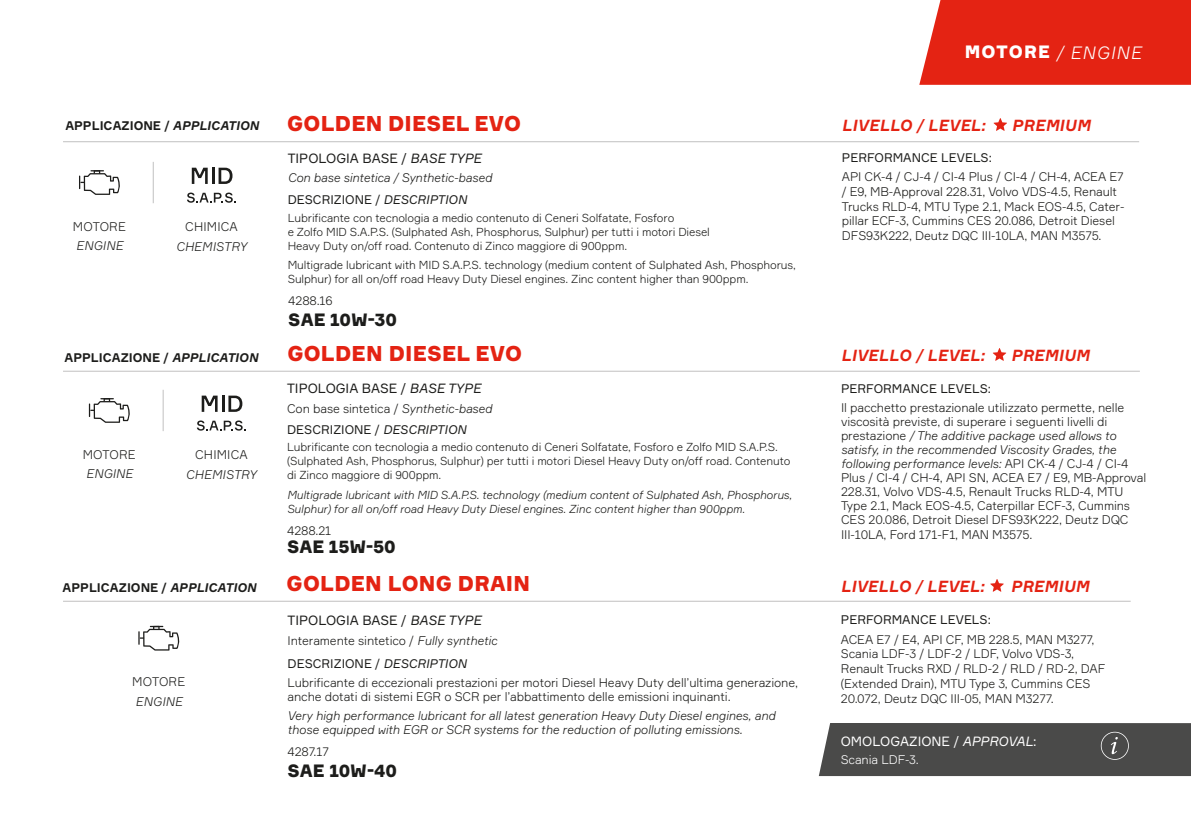
<style>
.page{position:relative;width:1191px;height:819px;background:#fff}
.page>*{position:absolute;margin:0;border:0;box-sizing:border-box;transform-origin:0 0}
.t1{font:900 21px "Formular";letter-spacing:.01em;color:#e42313}
.t2{font:900 17.5px "Formular";letter-spacing:-.005em;color:#1d1d1b}
.t3{font:italic 300 17.5px "Formular";letter-spacing:.06em;color:#fff}
.t4{font:italic 700 15.75px "Formular";letter-spacing:.01em;color:#e42313}
.t5{font:13.12px "Formular";color:#1d1d1b}
.t6{font:13.12px "Formular";color:#fff}
.t7{font:300 12.25px/14px "Formular";letter-spacing:-.01em;color:#1d1d1b}
.t8{font:italic 300 12.25px/14px "Formular";letter-spacing:-.01em;color:#1d1d1b}
.t9{font:12.25px "Formular";color:#1d1d1b}
.t10{font:700 12.25px "Formular";color:#1d1d1b}
.t11{font:italic 300 12.25px "Formular";letter-spacing:.01em;color:#1d1d1b}
.t12{font:300 12.25px "Formular";letter-spacing:.01em;color:#1d1d1b}
.t13{font:300 12.25px "Formular";letter-spacing:-.01em;color:#fff}
.t14{font:300 11.38px/14px "Formular";letter-spacing:-.01em;color:#1d1d1b}
.t15{font:italic 300 11.38px/14px "Formular";letter-spacing:-.01em;color:#1d1d1b}
.s1{font-style:italic}
.s2{font-weight:400}
.s3{font-weight:400;font-style:italic}
.s4{font-weight:900;font-style:normal}
</style>
<div class="page">
<div style="left:919px;top:0;width:272px;height:85px;background:#e42313"></div>
<hr style="left:63px;top:141px;width:1076px;height:1px;background:#c1c0c0">
<svg style="left:138px;top:625px;width:42px;height:25px"></svg>
<div style="left:819px;top:723px;width:372px;height:53px;background:#4a4a49"></div>
<svg style="left:79px;top:170px;width:41px;height:25px"></svg>
<hr style="left:153px;top:162px;width:1px;height:41px;background:#c1c0c0">
<svg style="left:187px;top:192px;width:49px;height:11px"></svg>
<svg style="left:192px;top:168px;width:40px;height:16px"></svg>
<svg style="left:993px;top:118px;width:14px;height:13px"></svg>
<svg style="left:990px;top:579px;width:13px;height:12px"></svg>
<hr style="left:63px;top:601px;width:1067px;height:1px;background:#c1c0c0">
<hr style="left:63px;top:371px;width:1076px;height:1px;background:#c1c0c0">
<svg style="left:89px;top:398px;width:41px;height:25px"></svg>
<hr style="left:163px;top:390px;width:1px;height:41px;background:#c1c0c0">
<svg style="left:197px;top:420px;width:49px;height:10px"></svg>
<svg style="left:202px;top:395px;width:40px;height:17px"></svg>
<svg style="left:993px;top:348px;width:13px;height:13px"></svg>
<p class="t10" style="left:65px;top:118px;width:195px">APPLICAZIONE / <span class="s1">APPLICATION</span></p>
<h1 class="t1" style="left:287px;top:110px;width:235px">GOLDEN DIESEL EVO</h1>
<p class="t7" style="left:73px;top:219px;width:55px">MOTORE</p>
<p class="t8" style="left:76px;top:239px;width:48px">ENGINE</p>
<p class="t12" style="left:185px;top:219px;width:54px">CHIMICA</p>
<p class="t11" style="left:176px;top:239px;width:72px">CHEMISTRY</p>
<p class="t10" style="left:65px;top:349px;width:195px">APPLICAZIONE / <span class="s1">APPLICATION</span></p>
<p class="t7" style="left:83px;top:447px;width:55px">MOTORE</p>
<p class="t8" style="left:86px;top:466px;width:48px">ENGINE</p>
<p class="t12" style="left:195px;top:446px;width:54px">CHIMICA</p>
<p class="t11" style="left:186px;top:467px;width:72px">CHEMISTRY</p>
<p class="t10" style="left:63px;top:579px;width:195px">APPLICAZIONE / <span class="s1">APPLICATION</span></p>
<p class="t7" style="left:132px;top:674px;width:55px">MOTORE</p>
<p class="t8" style="left:136px;top:694px;width:48px">ENGINE</p>
<p class="t5" style="left:288px;top:150px;width:195px">TIPOLOGIA BASE / <span class="s1">BASE TYPE</span></p>
<p class="t8" style="left:288px;top:170px;width:206px">Con base sintetica / Synthetic-based</p>
<p class="t9" style="left:288px;top:192px;width:181px">DESCRIZIONE / <span class="s1">DESCRIPTION</span></p>
<p class="t14" style="left:288px;top:211px;width:424px">Lubrificante con tecnologia a medio contenuto di Ceneri Solfatate, Fosforo<br>e Zolfo MID S.A.P.S. (Sulphated Ash, Phosphorus, Sulphur) per tutti i motori Diesel<br>Heavy Duty on/off road. Contenuto di Zinco maggiore di 900ppm.</p>
<p class="t14" style="left:288px;top:258px;width:510px">Multigrade lubricant with MID S.A.P.S. technology (medium content of Sulphated Ash, Phosphorus,<br>Sulphur) for all on/off road Heavy Duty Diesel engines. Zinc content higher than 900ppm.</p>
<p class="t7" style="left:288px;top:293px;width:46px">4288.16</p>
<h2 class="t2" style="left:288px;top:308px;width:110px">SAE 10W-30</h2>
<h1 class="t1" style="left:287px;top:340px;width:236px">GOLDEN DIESEL EVO</h1>
<p class="t5" style="left:287px;top:381px;width:195px">TIPOLOGIA BASE / <span class="s1">BASE TYPE</span></p>
<p class="t7" style="left:287px;top:401px;width:207px">Con base sintetica / <span class="s1">Synthetic-based</span></p>
<p class="t9" style="left:287px;top:422px;width:181px">DESCRIZIONE / <span class="s1">DESCRIPTION</span></p>
<p class="t14" style="left:287px;top:440px;width:505px">Lubrificante con tecnologia a medio contenuto di Ceneri Solfatate, Fosforo e Zolfo MID S.A.P.S. (Sulphated Ash, Phosphorus, Sulphur) per tutti i motori Diesel Heavy Duty on/off road. Contenuto di Zinco maggiore di 900ppm.</p>
<p class="t15" style="left:287px;top:487px;width:506px">Multigrade lubricant with MID S.A.P.S. technology (medium content of Sulphated Ash, Phosphorus,<br>Sulphur) for all on/off road Heavy Duty Diesel engines. Zinc content higher than 900ppm.</p>
<p class="t7" style="left:287px;top:523px;width:46px">4288.21</p>
<h2 class="t2" style="left:287px;top:536px;width:110px">SAE 15W-50</h2>
<h1 class="t1" style="left:286px;top:570px;width:245px">GOLDEN LONG DRAIN</h1>
<p class="t5" style="left:287px;top:612px;width:195px">TIPOLOGIA BASE / <span class="s1">BASE TYPE</span></p>
<p class="t7" style="left:287px;top:633px;width:211px">Interamente sintetico / <span class="s1">Fully synthetic</span></p>
<p class="t7" style="left:287px;top:653px;width:512px;line-height:19.2px"><span class="s2">DESCRIZIONE /</span> <span class="s3">DESCRIPTION<br></span>Lubrificante di eccezionali prestazioni per motori Diesel Heavy Duty dell’ultima generazione,</p>
<p class="t7" style="left:287px;top:689px;width:445px">anche dotati di sistemi EGR o SCR per l’abbattimento delle emissioni inquinanti.</p>
<p class="t8" style="left:287px;top:708px;width:489px">Very high performance lubricant for all latest generation Heavy Duty Diesel engines, and those equipped with EGR or SCR systems for the reduction of polluting emissions.</p>
<p class="t7" style="left:287px;top:744px;width:43px">4287.17</p>
<h2 class="t2" style="left:287px;top:759px;width:111px">SAE 10W-40</h2>
<h2 class="t3" style="left:964px;top:42px;width:178px"><span class="s4">MOTORE</span> / ENGINE</h2>
<p class="t4" style="left:842px;top:115px;width:145px">LIVELLO / LEVEL:</p>
<p class="t4" style="left:1012px;top:115px;width:80px">PREMIUM</p>
<p class="t9" style="left:842px;top:150px;width:151px">PERFORMANCE LEVELS:</p>
<p class="t7" style="left:842px;top:169px;width:284px;line-height:14.7px">API CK-4 / CJ-4 / CI-4 Plus / CI-4 / CH-4, ACEA E7 / E9, MB-Approval 228.31, Volvo VDS-4.5, Renault Trucks RLD-4, MTU Type 2.1, Mack EOS-4.5, Cater&shy;pillar ECF-3, Cummins CES 20.086, Detroit Diesel DFS93K222, Deutz DQC III-10LA, MAN M3575.</p>
<p class="t4" style="left:841px;top:345px;width:145px">LIVELLO / LEVEL:</p>
<p class="t4" style="left:1011px;top:345px;width:80px">PREMIUM</p>
<p class="t9" style="left:841px;top:381px;width:151px">PERFORMANCE LEVELS:</p>
<p class="t7" style="left:841px;top:400px;width:307px">Il pacchetto prestazionale utilizzato permette, nelle viscosità previste, di superare i seguenti livelli di prestazione <span class="s1">/ The additive package used allows to satisfy, in the recommended Viscosity Grades, the following performance levels:</span> API CK-4 / CJ-4 / CI-4<br>Plus / CI-4 / CH-4, API SN, ACEA E7 / E9, MB-Approval 228.31, Volvo VDS-4.5, Renault Trucks RLD-4, MTU Type 2.1, Mack EOS-4.5, Caterpillar ECF-3, Cummins CES 20.086, Detroit Diesel DFS93K222, Deutz DQC III-10LA, Ford 171-F1, MAN M3575.</p>
<p class="t4" style="left:840px;top:576px;width:145px">LIVELLO / LEVEL:</p>
<p class="t4" style="left:1010px;top:576px;width:80px">PREMIUM</p>
<p class="t9" style="left:841px;top:612px;width:151px">PERFORMANCE LEVELS:</p>
<p class="t7" style="left:841px;top:631px;width:266px;line-height:14.7px">ACEA E7 / E4, API CF, MB 228.5, MAN M3277, Scania LDF-3 / LDF-2 / LDF, Volvo VDS-3, Renault Trucks RXD / RLD-2 / RLD / RD-2, DAF (Extended Drain), MTU Type 3, Cummins CES 20.072, Deutz DQC III-05, MAN M3277.</p>
<p class="t6" style="left:840px;top:733px;width:197px">OMOLOGAZIONE / <span class="s1">APPROVAL</span>:</p>
<p class="t13" style="left:840px;top:751px;width:80px">Scania LDF-3.</p>
</div>
